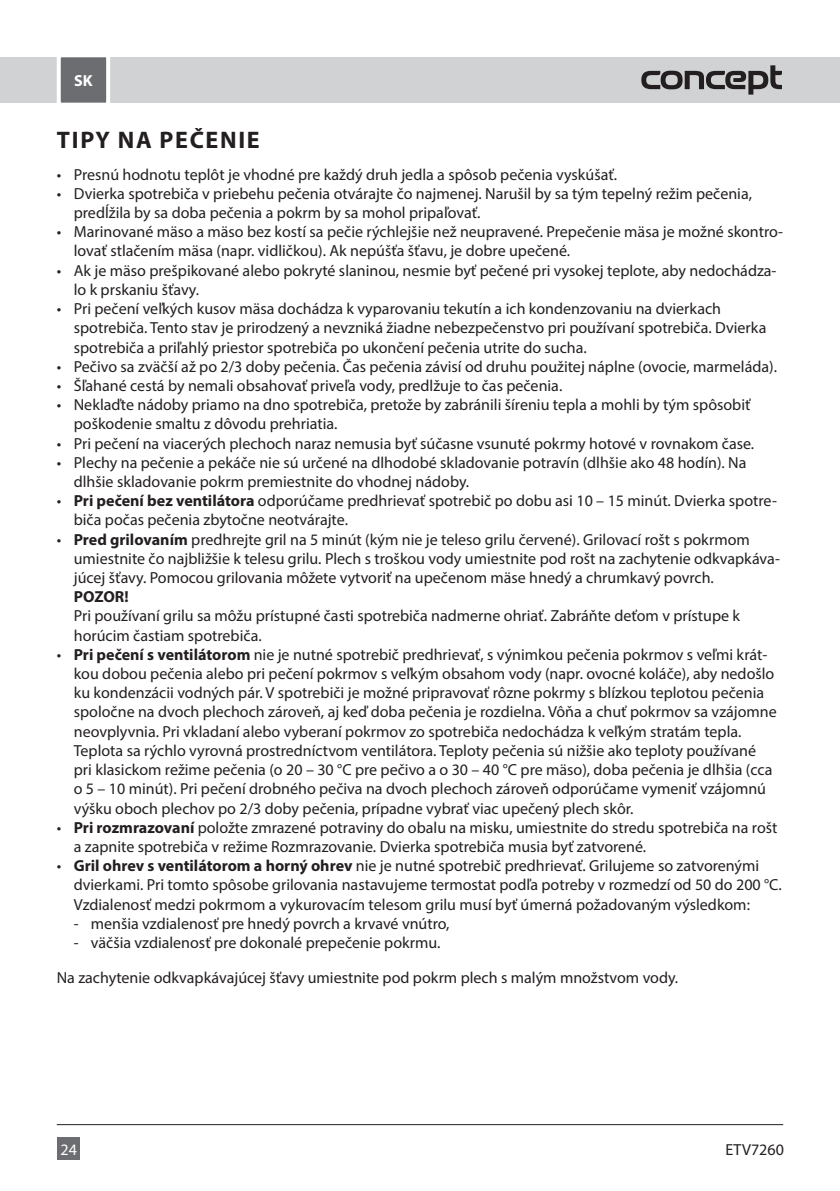
<style>
.page{position:relative;width:840px;height:1191px;background:#fff}
.page>*{position:absolute;margin:0;border:0;box-sizing:border-box;transform-origin:0 0}
.nadpis_1{font:700 24px "Myriad Pro";letter-spacing:.07em;color:#231f20}
.CZ_text_odsazeny{font:16px/19.2px "Myriad Pro";color:#231f20}
.CZ_text_mezera_pred{font:16px "Myriad Pro";color:#231f20}
.CZ_text_odsazeny-2{font:700 16px "Myriad Pro";color:#231f20}
.t1{font:700 16px "Myriad Pro";color:#fff}
.t2{font:16px "Myriad Pro";color:#fff}
.s1{font-weight:700}
</style>
<div class="page">
<div style="left:0;top:57px;width:839px;height:46px;background:#d1d2d4"></div>
<svg style="left:641px;top:65px;width:140px;height:30px"></svg>
<svg style="left:56px;top:57px;width:54px;height:46px;background:#848587"></svg>
<div style="left:57px;top:1137px;width:23px;height:23px;background:#6c6d70"></div>
<hr style="left:57px;top:1124px;width:725px;height:1px;background:#231f20">
<p class="t1" style="left:74px;top:70px;width:20px">SK</p>
<p class="nadpis_1" style="left:57px;top:125px;width:204px">TIPY NA PEČENIE</p>
<p class="CZ_text_odsazeny" style="left:57px;top:164px;width:561px">• Presnú hodnotu teplôt je vhodné pre každý druh jedla a spôsob pečenia vyskúšať.</p>
<p class="CZ_text_odsazeny" style="left:74px;top:184px;width:679px;text-indent:-17px">• Dvierka spotrebiča v priebehu pečenia otvárajte čo najmenej. Narušil by sa tým tepelný režim pečenia, predĺžila by sa doba pečenia a pokrm by sa mohol pripaľovať.</p>
<p class="CZ_text_odsazeny" style="left:74px;top:222px;width:710px;text-indent:-17px">• Marinované mäso a mäso bez kostí sa pečie rýchlejšie než neupravené. Prepečenie mäsa je možné skontro&shy;lovať stlačením mäsa (napr. vidličkou). Ak nepúšťa šťavu, je dobre upečené.</p>
<p class="CZ_text_odsazeny" style="left:74px;top:260px;width:703px;text-indent:-17px">• Ak je mäso prešpikované alebo pokryté slaninou, nesmie byť pečené pri vysokej teplote, aby nedochádza&shy;lo k prskaniu šťavy.</p>
<p class="CZ_text_odsazeny" style="left:74px;top:299px;width:693px;text-indent:-17px">• Pri pečení veľkých kusov mäsa dochádza k vyparovaniu tekutín a ich kondenzovaniu na dvierkach spotrebiča. Tento stav je prirodzený a nevzniká žiadne nebezpečenstvo pri používaní spotrebiča. Dvierka spotrebiča a priľahlý priestor spotrebiča po ukončení pečenia utrite do sucha.</p>
<p class="CZ_text_odsazeny" style="left:57px;top:356px;width:721px">• Pečivo sa zväčší až po 2/3 doby pečenia. Čas pečenia závisí od druhu použitej náplne (ovocie, marmeláda).</p>
<p class="CZ_text_odsazeny" style="left:57px;top:376px;width:507px">• Šľahané cestá by nemali obsahovať priveľa vody, predlžuje to čas pečenia.</p>
<p class="CZ_text_odsazeny" style="left:74px;top:395px;width:678px;text-indent:-17px">• Neklaďte nádoby priamo na dno spotrebiča, pretože by zabránili šíreniu tepla a mohli by tým spôsobiť poškodenie smaltu z dôvodu prehriatia.</p>
<p class="CZ_text_odsazeny" style="left:57px;top:433px;width:698px">• Pri pečení na viacerých plechoch naraz nemusia byť súčasne vsunuté pokrmy hotové v rovnakom čase.</p>
<p class="CZ_text_odsazeny" style="left:74px;top:452px;width:674px;text-indent:-17px">• Plechy na pečenie a pekáče nie sú určené na dlhodobé skladovanie potravín (dlhšie ako 48 hodín). Na dlhšie skladovanie pokrm premiestnite do vhodnej nádoby.</p>
<p class="CZ_text_odsazeny" style="left:74px;top:491px;width:704px;text-indent:-17px">• <span class="s1">Pri pečení bez ventilátora</span> odporúčame predhrievať spotrebič po dobu asi 10 – 15 minút. Dvierka spotre&shy;biča počas pečenia zbytočne neotvárajte.</p>
<p class="CZ_text_odsazeny" style="left:74px;top:529px;width:707px;text-indent:-17px">• <span class="s1">Pred grilovaním</span> predhrejte gril na 5 minút (kým nie je teleso grilu červené). Grilovací rošt s pokrmom umiestnite čo najbližšie k telesu grilu. Plech s troškou vody umiestnite pod rošt na zachytenie odkvapkáva&shy;júcej šťavy. Pomocou grilovania môžete vytvoriť na upečenom mäse hnedý a chrumkavý povrch.</p>
<p class="CZ_text_odsazeny-2" style="left:74px;top:586px;width:56px">POZOR!</p>
<p class="CZ_text_odsazeny" style="left:74px;top:606px;width:667px">Pri používaní grilu sa môžu prístupné časti spotrebiča nadmerne ohriať. Zabráňte deťom v prístupe k horúcim častiam spotrebiča.</p>
<p class="CZ_text_odsazeny" style="left:74px;top:644px;width:704px;text-indent:-17px">• <span class="s1">Pri pečení s ventilátorom</span> nie je nutné spotrebič predhrievať, s výnimkou pečenia pokrmov s veľmi krát&shy;kou dobou pečenia alebo pri pečení pokrmov s veľkým obsahom vody (napr. ovocné koláče), aby nedošlo ku kondenzácii vodných pár. V spotrebiči je možné pripravovať rôzne pokrmy s blízkou teplotou pečenia spoločne na dvoch plechoch zároveň, aj keď doba pečenia je rozdielna. Vôňa a chuť pokrmov sa vzájomne neovplyvnia. Pri vkladaní alebo vyberaní pokrmov zo spotrebiča nedochádza k veľkým stratám tepla.<br>Teplota sa rýchlo vyrovná prostredníctvom ventilátora. Teploty pečenia sú nižšie ako teploty používané pri klasickom režime pečenia (o 20 – 30 °C pre pečivo a o 30 – 40 °C pre mäso), doba pečenia je dlhšia (cca o 5 – 10 minút). Pri pečení drobného pečiva na dvoch plechoch zároveň odporúčame vymeniť vzájomnú výšku oboch plechov po 2/3 doby pečenia, prípadne vybrať viac upečený plech skôr.</p>
<p class="CZ_text_odsazeny" style="left:74px;top:817px;width:704px;text-indent:-17px">• <span class="s1">Pri rozmrazovaní</span> položte zmrazené potraviny do obalu na misku, umiestnite do stredu spotrebiča na rošt a zapnite spotrebiča v režime Rozmrazovanie. Dvierka spotrebiča musia byť zatvorené.</p>
<p class="CZ_text_odsazeny" style="left:74px;top:856px;width:709px;text-indent:-17px">• <span class="s1">Gril ohrev s ventilátorom a horný ohrev</span> nie je nutné spotrebič predhrievať. Grilujeme so zatvorenými dvierkami. Pri tomto spôsobe grilovania nastavujeme termostat podľa potreby v rozmedzí od 50 do 200 °C.<br>Vzdialenosť medzi pokrmom a vykurovacím telesom grilu musí byť úmerná požadovaným výsledkom:</p>
<p class="CZ_text_odsazeny" style="left:74px;top:913px;width:377px">- menšia vzdialenosť pre hnedý povrch a krvavé vnútro,</p>
<p class="CZ_text_odsazeny" style="left:74px;top:932px;width:368px">- väčšia vzdialenosť pre dokonalé prepečenie pokrmu.</p>
<p class="CZ_text_mezera_pred" style="left:57px;top:968px;width:622px">Na zachytenie odkvapkávajúcej šťavy umiestnite pod pokrm plech s malým množstvom vody.</p>
<p class="t2" style="left:61px;top:1139px;width:18px">24</p>
<p class="CZ_text_odsazeny" style="left:725px;top:1139px;width:60px">ETV7260</p>
</div>
